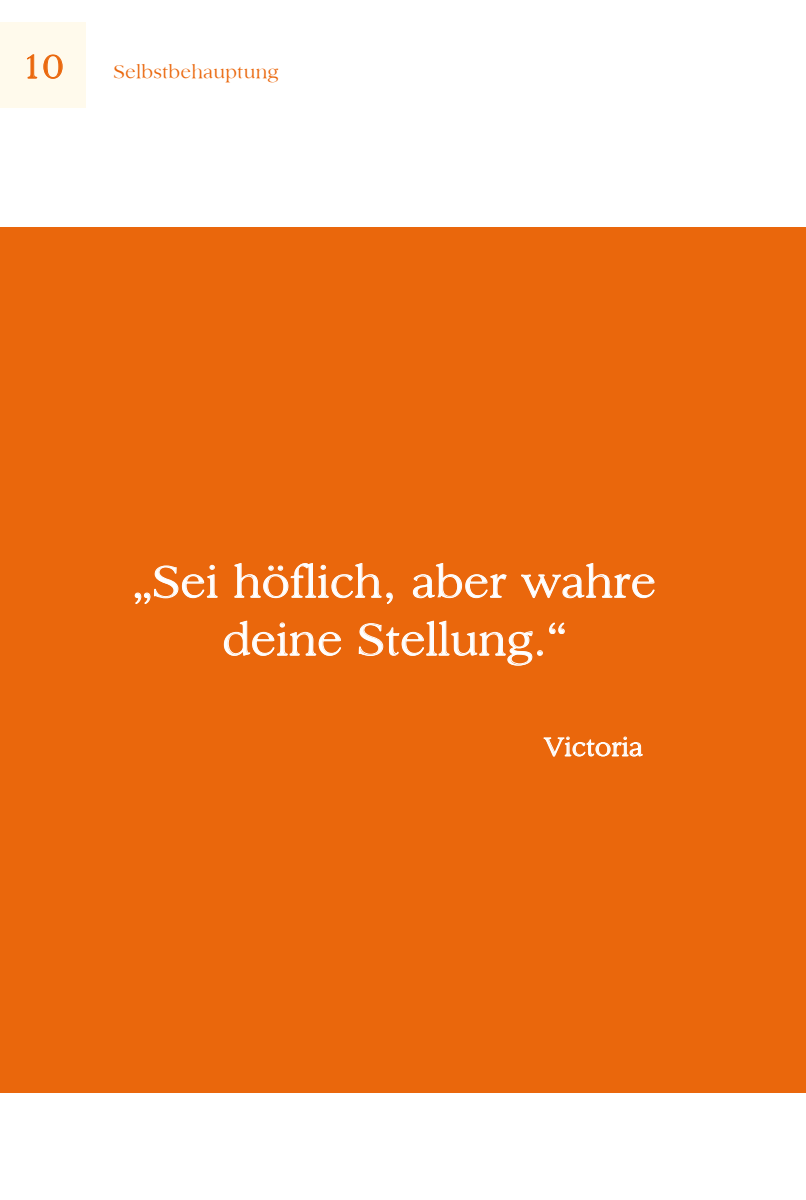
<style>
.page{position:relative;width:806px;height:1200px;background:#fff}
.page>*{position:absolute;margin:0;border:0;box-sizing:border-box;transform-origin:0 0}
.t1{font:48px/57.6px "Sanford";color:#fff;text-align:center}
.t2{font:36px "Sanford";color:#ea670c}
.t3{font:28px "Sanford";color:#fff}
.t4{font:20px "Sanford";letter-spacing:.01em;color:#ea670c}
</style>
<div class="page">
<div style="left:0;top:227px;width:805px;height:864px;background:#ea670c"></div>
<div style="left:0;top:23px;width:85px;height:85px;background:#fffaec"></div>
<svg style="left:134px;top:563px;width:520px;height:194px"></svg>
<svg style="left:27px;top:54px;width:36px;height:25px"></svg>
<p class="t2" style="left:22px;top:45px;width:43px">10</p>
<p class="t4" style="left:113px;top:59px;width:166px">Selbstbehauptung</p>
<p class="t1" style="left:133px;top:551px;width:524px">„Sei höflich, aber wahre deine Stellung.“</p>
<p class="t3" style="left:543px;top:729px;width:101px">Victoria</p>
</div>
